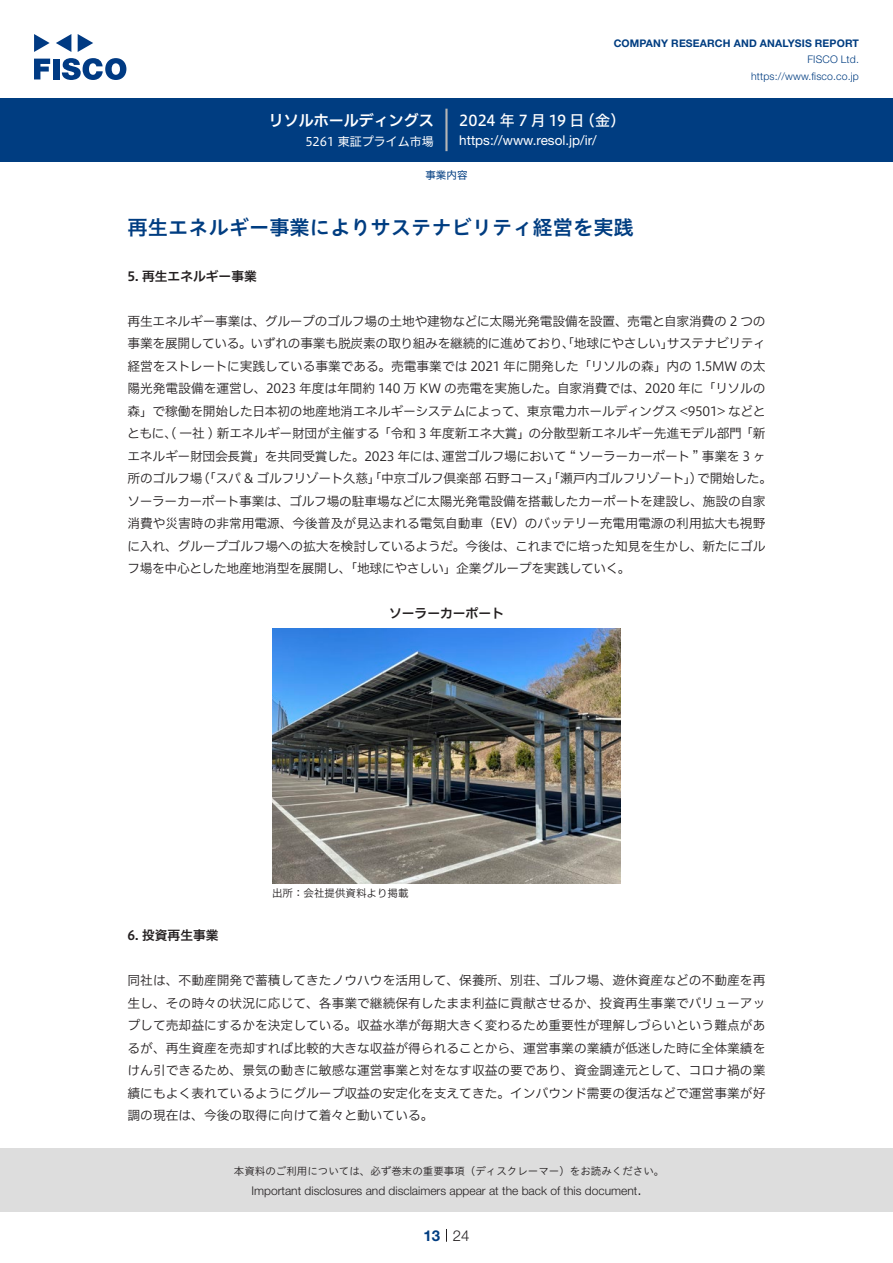
<style>
.page{position:relative;width:893px;height:1263px;background:#fff}
.page>*{position:absolute;margin:0;border:0;box-sizing:border-box;transform-origin:0 0}
.中タイトル{font:20.25px "Hiragino UD Sans Std W6";color:#003d81}
.t1{font:15px "Hiragino UD Sans F Std N W5";color:#fff}
.t2{font:15px "Hiragino UD Sans F Std N W6";color:#fff}
.t3{font:300 15px "Helvetica Neue LT Std";color:#231f20}
.t4{font:700 15px "Helvetica Neue LT Std";color:#003d81}
.t5{font:13.5px "Helvetica Neue LT Std";color:#fff}
.本文{font:12.75px/22.5px "Hiragino UD Sans F Std N W3";letter-spacing:-.015em;color:#231f20}
.小タイトル{font:12.75px "Hiragino UD Sans F Std N W6";color:#231f20}
.チャートタイトル{font:12.75px "Hiragino UD Sans F Std N W6";color:#231f20}
.t6{font:300 12px "Helvetica Neue LT Std";color:#231f20}
.t7{font:12px "Hiragino UD Sans F Std N W4";color:#fff}
.t8{font:10.5px "Hiragino UD Sans Std W3";color:#231f20}
.t9{font:700 10.5px "Helvetica Neue LT Std";letter-spacing:.015em;color:#003d81}
.t10{font:300 10.5px/16.5px "Helvetica Neue LT Std";letter-spacing:.015em;color:#003d81;text-align:right}
.表組み基本スタイル{font:10.5px "Hiragino UD Sans F Std N W3";color:#231f20}
.ヘッダー{font:10.5px "Hiragino UD Sans F Std N W4";color:#003d81}
</style>
<div class="page">
<div style="left:0;top:1148px;width:893px;height:64px;background:#ddd"></div>
<svg style="left:34px;top:59px;width:16px;height:20px"></svg>
<div style="left:53px;top:59px;width:6px;height:20px;background:#003a83"></div>
<svg style="left:62px;top:58px;width:64px;height:22px"></svg>
<svg style="left:34px;top:34px;width:16px;height:18px"></svg>
<svg style="left:78px;top:34px;width:15px;height:18px"></svg>
<svg style="left:56px;top:34px;width:15px;height:18px"></svg>
<div style="left:0;top:98px;width:893px;height:64px;background:#003d81"></div>
<hr style="left:445px;top:109px;width:3px;height:42px;background:#b5b5b6">
<svg style="left:446px;top:1229px;width:1px;height:13px"></svg>
<img style="left:272px;top:628px;width:349px;height:255px">
<p class="t2" style="left:269px;top:109px;width:167px">リソルホールディングス</p>
<p class="t7" style="left:305px;top:132px;width:130px">5261 東証プライム市場</p>
<p class="t9" style="left:614px;top:37px;width:247px">COMPANY RESEARCH AND ANALYSIS REPORT</p>
<p class="t10" style="left:751px;top:51px;width:109px">FISCO Ltd. https://www.fisco.co j p.</p>
<p class="t1" style="left:580px;top:109px;width:47px">（金(</p>
<p class="t1" style="left:459px;top:109px;width:127px">2024 年 7 月 19 日</p>
<p class="t5" style="left:459px;top:132px;width:139px">https://www.resol j p. /i r/</p>
<p class="ヘッダー" style="left:425px;top:167px;width:43px">事業内容</p>
<p class="中タイトル" style="left:128px;top:212px;width:508px">再生エネルギー事業によりサステナビリティ経営を実践</p>
<p class="小タイトル" style="left:128px;top:266px;width:131px">5. 再生エネルギー事業</p>
<p class="本文" style="left:127px;top:309px;width:640px">再生エネルギー事業は、グループのゴルフ場の土地や建物などに太陽光発電設備を設置、売電と自家消費の 2 つの事業を展開している。いずれの事業も脱炭素の取り組みを継続的に進めており、「地球にやさしいサステナビリティ</p>
<p class="本文" style="left:661px;top:331px;width:14px">」</p>
<p class="本文" style="left:127px;top:354px;width:639px">経営をストレートに実践している事業である。売電事業では 2021 年に開発した「リソルの森」内の 1.5MW の太</p>
<p class="本文" style="left:127px;top:376px;width:640px">陽光発電設備を運営し、2023 年度は年間約 140 万 KW の売電を実施した。自家消費では、2020 年に「リソルの</p>
<p class="本文" style="left:127px;top:399px;width:640px">森」で稼働を開始した日本初の地産地消エネルギーシステムによって、東京電力ホールディングス &lt;9501&gt; などと</p>
<p class="本文" style="left:127px;top:421px;width:640px">ともに、( 一社 ) 新エネルギー財団が主催する「令和 3 年度新エネ大賞」の分散型新エネルギー先進モデル部門「新</p>
<p class="本文" style="left:442px;top:444px;width:325px">運営ゴルフ場において “ ソーラーカーポート ” 事業を 3 ヶ</p>
<p class="本文" style="left:127px;top:444px;width:322px">エネルギー財団会長賞」を共同受賞した。2023 年には、</p>
<p class="本文" style="left:197px;top:466px;width:507px">（「スパ &amp; ゴルフリゾート久慈」「中京ゴルフ倶楽部石野コース」「瀬戸内ゴルフリゾート」）</p>
<p class="本文" style="left:127px;top:466px;width:640px">所のゴルフ場<br>ソーラーカーポート事業は、ゴルフ場の駐車場などに太陽光発電設備を搭載したカーポートを建設し、施設の自家消費や災害時の非常用電源、今後普及が見込まれる電気自動車（EV）のバッテリー充電用電源の利用拡大も視野に入れ、グループゴルフ場への拡大を検討しているようだ。今後は、これまでに培った知見を生かし、新たにゴルフ場を中心とした地産地消型を展開し、「地球にやさしい」企業グループを実践していく。</p>
<p class="チャートタイトル" style="left:389px;top:604px;width:116px">ソーラーカーポート</p>
<p class="本文" style="left:697px;top:466px;width:76px">で開始した。</p>
<p class="表組み基本スタイル" style="left:272px;top:885px;width:138px">出所：会社提供資料より掲載</p>
<p class="小タイトル" style="left:128px;top:925px;width:93px">6. 投資再生事業</p>
<p class="本文" style="left:128px;top:968px;width:639px;text-align:justify">同社は、不動産開発で蓄積してきたノウハウを活用して、保養所、別荘、ゴルフ場、遊休資産などの不動産を再生し、その時々の状況に応じて、各事業で継続保有したまま利益に貢献させるか、投資再生事業でバリューアップして売却益にするかを決定している。収益水準が毎期大きく変わるため重要性が理解しづらいという難点があるが、再生資産を売却すれば比較的大きな収益が得られることから、運営事業の業績が低迷した時に全体業績をけん引できるため、景気の動きに敏感な運営事業と対をなす収益の要であり、資金調達元として、コロナ禍の業績にもよく表れているようにグループ収益の安定化を支えてきた。インバウンド需要の復活などで運営事業が好調の現在は、今後の取得に向けて着々と動いている。</p>
<p class="t8" style="left:234px;top:1163px;width:432px">本資料のご利用については、必ず巻末の重要事項（ディスクレーマー）をお読みください。</p>
<p class="t3" style="left:637px;top:1180px;width:6px">.</p>
<p class="t6" style="left:251px;top:1183px;width:387px">Important disclosures and disclaimers appear at the back of this document</p>
<p class="t4" style="left:423px;top:1226px;width:18px">13</p>
<p class="t3" style="left:453px;top:1226px;width:18px">24</p>
</div>
